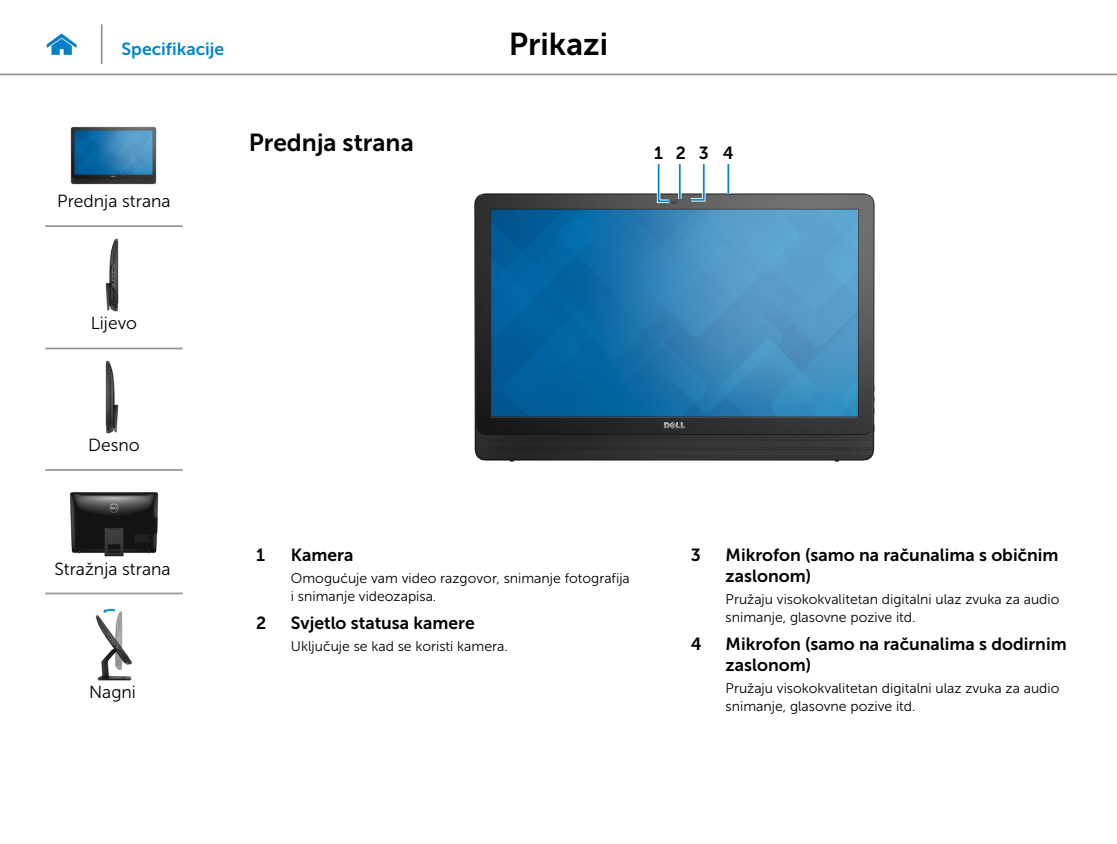
<style>
.page{position:relative;width:1117px;height:844px;background:#fff}
.page>*{position:absolute;margin:0;border:0;box-sizing:border-box;transform-origin:0 0}
.t1{font:31.5px "Museo Sans For Dell 700";color:#000}
.Head2{font:24.5px "Museo Sans For Dell 700";color:#000}
.Callout_Head{font:17.5px/21px "Museo Sans For Dell 700";color:#000}
.t2{font:17.5px "Museo Sans For Dell 300";color:#000}
.Hyperlink{font:17.5px "Museo Sans For Dell 700";color:#0087cc}
.Callout-L{font:17.5px "Museo Sans For Dell 700";color:#000}
.Callout_description{font:14px/17.5px "Museo Sans For Dell 300";color:#000}
</style>
<div class="page">
<hr style="left:0;top:74px;width:1116px;height:1px;background:#939598">
<img style="left:46px;top:33px;width:31px;height:23px">
<img style="left:474px;top:193px;width:401px;height:269px">
<svg style="left:687px;top:164px;width:20px;height:39px"></svg>
<svg style="left:655px;top:164px;width:17px;height:41px"></svg>
<svg style="left:729px;top:164px;width:1px;height:29px"></svg>
<hr style="left:727px;top:164px;width:2px;height:29px;background:#0087cc">
<hr style="left:678px;top:164px;width:3px;height:35px;background:#fff">
<hr style="left:678px;top:164px;width:2px;height:35px;background:#0087cc">
<hr style="left:101px;top:24px;width:2px;height:40px;background:#939598">
<img style="left:70px;top:126px;width:86px;height:58px">
<img style="left:105px;top:238px;width:13px;height:73px">
<img style="left:105px;top:361px;width:13px;height:72px">
<img style="left:69px;top:492px;width:90px;height:64px">
<img style="left:96px;top:608px;width:36px;height:72px">
<hr style="left:45px;top:225px;width:138px;height:2px;background:#939598">
<hr style="left:45px;top:347px;width:138px;height:2px;background:#939598">
<hr style="left:45px;top:469px;width:138px;height:1px;background:#939598">
<hr style="left:45px;top:592px;width:138px;height:2px;background:#939598">
<p class="Hyperlink" style="left:122px;top:39px;width:104px">Specifikacije</p>
<h1 class="t1" style="left:508px;top:26px;width:101px">Prikazi</h1>
<p class="t2" style="left:57px;top:191px;width:115px">Prednja strana</p>
<p class="Head2" style="left:249px;top:128px;width:166px">Prednja strana</p>
<p class="Callout-L" style="left:654px;top:143px;width:10px">1</p>
<p class="Callout-L" style="left:675px;top:143px;width:12px">2</p>
<p class="Callout-L" style="left:698px;top:143px;width:12px">3</p>
<p class="Callout-L" style="left:722px;top:143px;width:12px">4</p>
<p class="t2" style="left:91px;top:313px;width:48px">Lijevo</p>
<p class="t2" style="left:88px;top:436px;width:53px">Desno</p>
<p class="t2" style="left:54px;top:559px;width:118px">Stražnja strana</p>
<p class="t2" style="left:89px;top:682px;width:48px">Nagni</p>
<p class="Callout_Head" style="left:256px;top:544px;width:10px">1</p>
<p class="Callout_Head" style="left:291px;top:544px;width:64px">Kamera</p>
<p class="Callout_description" style="left:291px;top:569px;width:340px">Omogućuje vam video razgovor, snimanje fotografija i snimanje videozapisa.</p>
<p class="Callout_Head" style="left:256px;top:612px;width:12px">2</p>
<p class="Callout_Head" style="left:291px;top:612px;width:185px">Svjetlo statusa kamere</p>
<p class="Callout_description" style="left:291px;top:637px;width:218px">Uključuje se kad se koristi kamera.</p>
<p class="Callout_Head" style="left:690px;top:544px;width:12px">3</p>
<p class="Callout_Head" style="left:725px;top:544px;width:334px">Mikrofon (samo na računalima s običnim zaslonom)</p>
<p class="Callout_description" style="left:725px;top:590px;width:335px">Pružaju visokokvalitetan digitalni ulaz zvuka za audio snimanje, glasovne pozive itd.</p>
<p class="Callout_Head" style="left:690px;top:633px;width:12px">4</p>
<p class="Callout_Head" style="left:725px;top:633px;width:342px">Mikrofon (samo na računalima s dodirnim zaslonom)</p>
<p class="Callout_description" style="left:725px;top:679px;width:335px">Pružaju visokokvalitetan digitalni ulaz zvuka za audio snimanje, glasovne pozive itd.</p>
</div>
